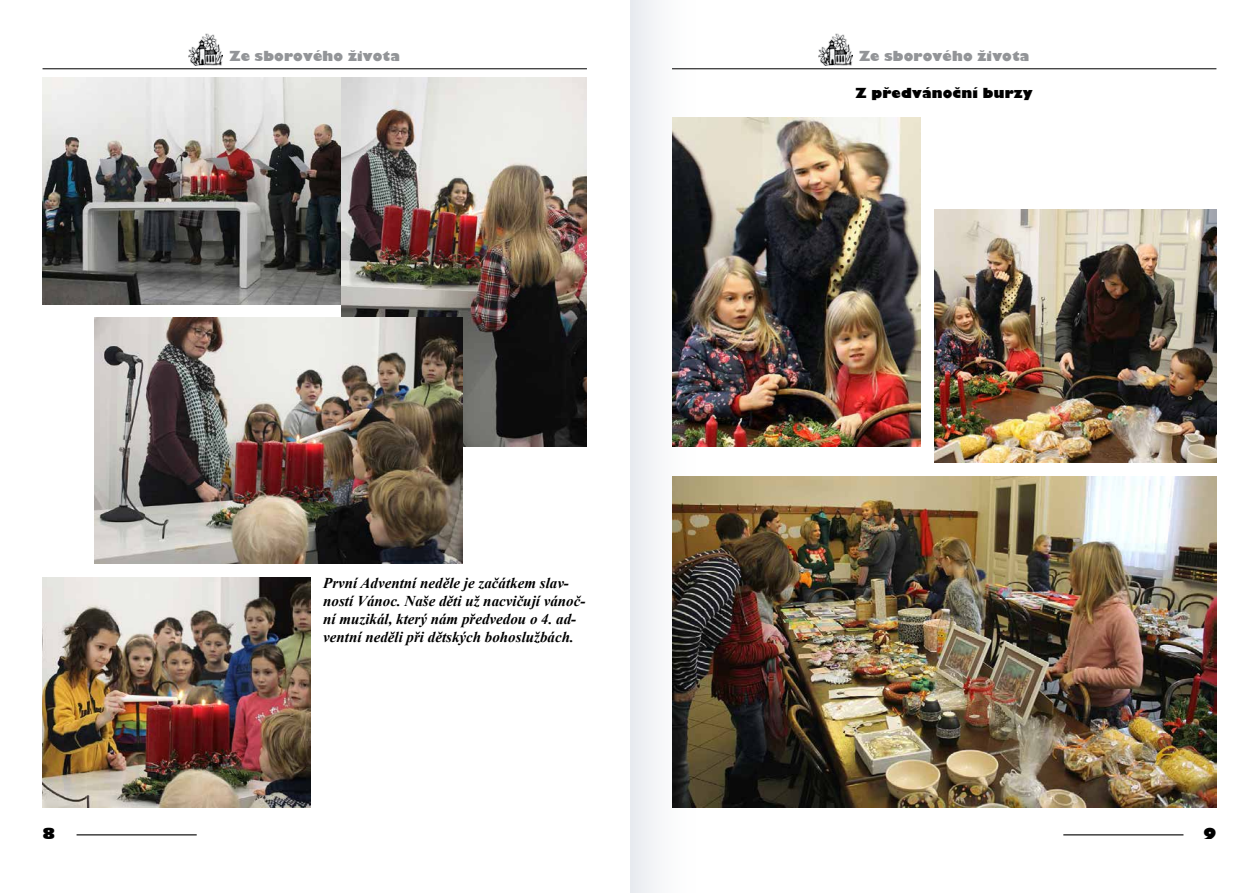
<style>
.page{position:relative;width:1259px;height:893px;background:#fff}
.page>*{position:absolute;margin:0;border:0;box-sizing:border-box;transform-origin:0 0}
.t1{font:italic 700 15px/18px "Times New Roman";color:#000}
.t2{font:800 15px "Gilbert";color:#000}
.t3{font:800 13.5px "Gilbert";letter-spacing:.01em;color:#939598}
.t4{font:800 13.5px "Gilbert";letter-spacing:.01em;color:#000}
</style>
<div class="page">
<hr style="left:77px;top:834px;width:120px;height:1px;background:#000">
<hr style="left:1063px;top:834px;width:120px;height:1px;background:#000">
<div style="left:630px;top:0;width:67px;height:893px;background:#f3f5f7"></div>
<img style="left:189px;top:33px;width:34px;height:33px">
<hr style="left:43px;top:68px;width:544px;height:1px;background:#000">
<img style="left:43px;top:78px;width:299px;height:226px">
<img style="left:43px;top:578px;width:267px;height:230px">
<img style="left:342px;top:78px;width:245px;height:368px">
<img style="left:94px;top:318px;width:368px;height:245px">
<img style="left:672px;top:117px;width:248px;height:329px">
<img style="left:934px;top:210px;width:282px;height:252px">
<img style="left:672px;top:476px;width:544px;height:332px">
<img style="left:818px;top:33px;width:34px;height:33px">
<hr style="left:672px;top:68px;width:544px;height:1px;background:#000">
<p class="t3" style="left:229px;top:48px;width:172px">Ze sborového života</p>
<p class="t1" style="left:323px;top:574px;width:264px">První Adventní neděle je začátkem slav&shy;ností Vánoc. Naše děti už nacvičují vánoč&shy;ní muzikál, který nám předvedou o 4. ad&shy;ventní neděli při dětských bohoslužbách.</p>
<p class="t3" style="left:859px;top:48px;width:172px">Ze sborového života</p>
<p class="t4" style="left:855px;top:85px;width:179px">Z předvánoční burzy</p>
<p class="t2" style="left:43px;top:824px;width:14px">8</p>
<p class="t2" style="left:1203px;top:824px;width:14px">9</p>
</div>
